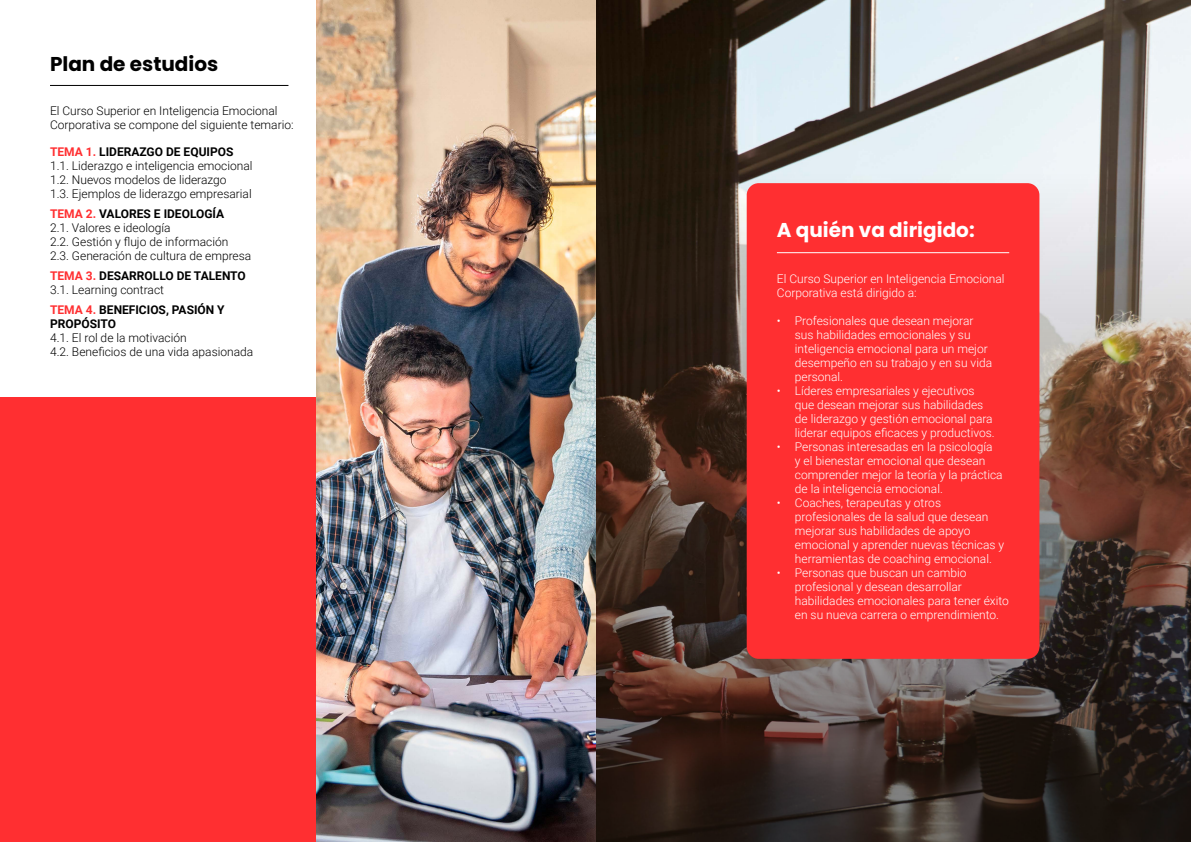
<style>
.page{position:relative;width:1191px;height:842px;background:#fff}
.page>*{position:absolute;margin:0;border:0;box-sizing:border-box;transform-origin:0 0}
.t1{font:700 20px "Poppins";color:#fff}
.t2{font:700 20px "Poppins";color:#000}
.t3{font:300 12px/14px "Roboto";color:#fff}
.t4{font:300 12px/14px "Roboto";color:#000}
.t5{font:700 12px/14px "Roboto";color:#000}
.s1{font-weight:700;color:#ff2f31}
.s2{font-weight:700}
.s3{color:#ff2f31}
</style>
<div class="page">
<div style="left:0;top:398px;width:595px;height:444px;background:#ff2f31"></div>
<hr style="left:50px;top:85px;width:238px;height:1px;background:#000">
<img style="left:316px;top:0;width:279px;height:842px">
<svg style="left:595px;top:0;width:595px;height:842px;background:#645852"></svg>
<div style="left:746px;top:183px;width:293px;height:476px;background:#ff2f31;border-radius:12px"></div>
<hr style="left:777px;top:252px;width:232px;height:1px;background:#fff">
<h1 class="t2" style="left:50px;top:52px;width:170px">Plan de estudios</h1>
<p class="t4" style="left:50px;top:103px;width:245px">El Curso Superior en Inteligencia Emocional<br>Corporativa se compone del siguiente temario:</p>
<p class="t4" style="left:50px;top:144px;width:204px"><span class="s1">TEMA 1.</span> <span class="s2">LIDERAZGO DE EQUIPOS </span>1.1. Liderazgo e inteligencia emocional 1.2. Nuevos modelos de liderazgo<br>1.3. Ejemplos de liderazgo empresarial</p>
<p class="t4" style="left:50px;top:206px;width:203px"><span class="s1">TEMA 2.</span> <span class="s2">VALORES E IDEOLOGÍA<br></span>2.1. Valores e ideología<br>2.2. Gestión y flujo de información<br>2.3. Generación de cultura de empresa</p>
<p class="t4" style="left:50px;top:268px;width:197px"><span class="s1">TEMA 3.</span> <span class="s2">DESARROLLO DE TALENTO<br></span>3.1. Learning contract</p>
<p class="t5" style="left:50px;top:302px;width:176px"><span class="s3">TEMA 4.</span> BENEFICIOS, PASIÓN Y<br>PROPÓSITO</p>
<p class="t4" style="left:50px;top:330px;width:205px">4.1. El rol de la motivación<br>4.2. Beneficios de una vida apasionada</p>
<h1 class="t1" style="left:777px;top:218px;width:199px">A quién va dirigido:</h1>
<p class="t3" style="left:777px;top:271px;width:229px">El Curso Superior en Inteligencia Emocional<br>Corporativa está dirigido a:</p>
<p class="t3" style="left:795px;top:313px;width:199px;text-indent:-18px">• Profesionales que desean mejorar sus habilidades emocionales y su inteligencia emocional para un mejor desempeño en su trabajo y en su vida personal.</p>
<p class="t3" style="left:795px;top:383px;width:201px;text-indent:-18px">• Líderes empresariales y ejecutivos que desean mejorar sus habilidades de liderazgo y gestión emocional para liderar equipos eficaces y productivos.</p>
<p class="t3" style="left:795px;top:439px;width:209px;text-indent:-18px">• Personas interesadas en la psicología<br>y el bienestar emocional que desean comprender mejor la teoría y la práctica de la inteligencia emocional.</p>
<p class="t3" style="left:795px;top:495px;width:211px;text-indent:-18px">• Coaches, terapeutas y otros profesionales de la salud que desean mejorar sus habilidades de apoyo emocional y aprender nuevas técnicas y herramientas de coaching emocional.</p>
<p class="t3" style="left:795px;top:565px;width:215px;text-indent:-18px">• Personas que buscan un cambio profesional y desean desarrollar habilidades emocionales para tener éxito en su nueva carrera o emprendimiento.</p>
</div>
